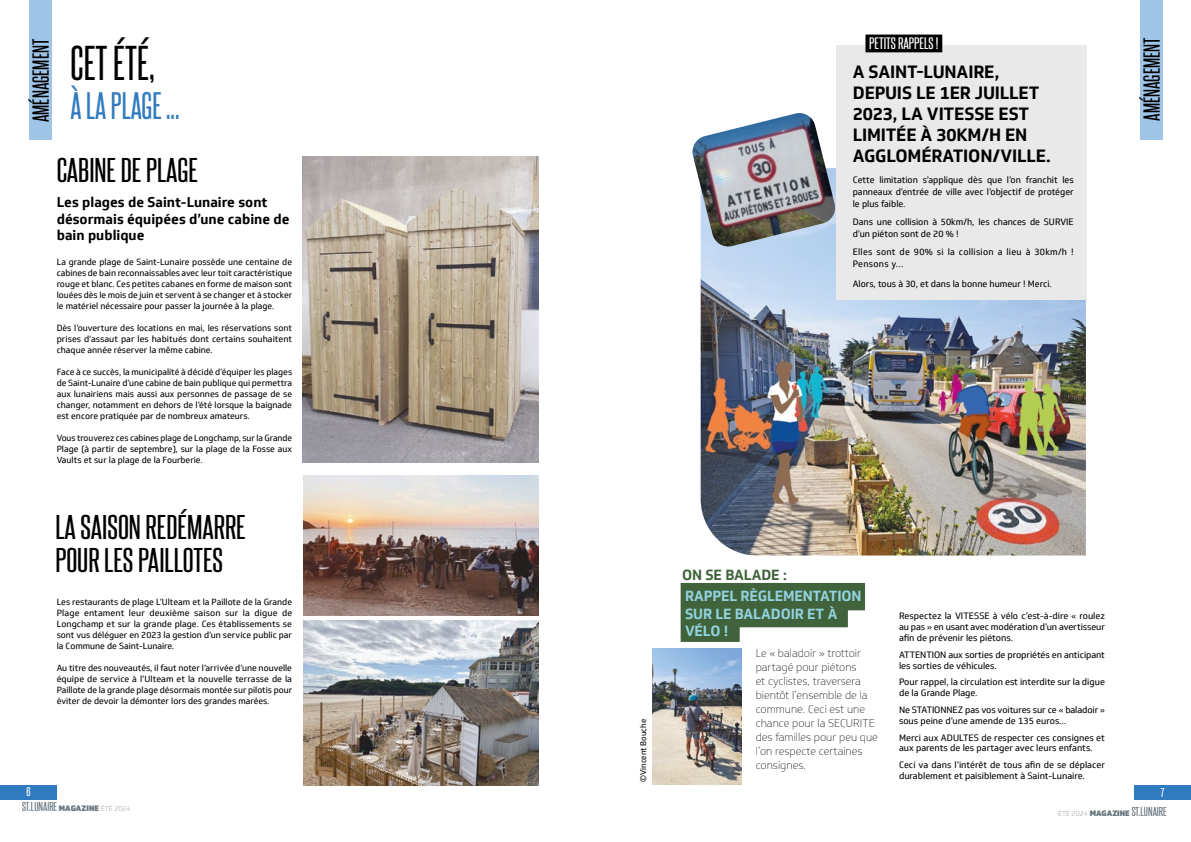
<style>
.page{position:relative;width:1191px;height:842px;background:#fff}
.page>*{position:absolute;margin:0;border:0;box-sizing:border-box;transform-origin:0 0}
.t1{font:42.1px "Steelfish Rg";color:#000}
.t2{font:33px "Steelfish Rg";color:#307abf}
.t3{font:29.6px/33px "Steelfish Rg";color:#000;scale:1.15 1}
.t4{font:20px "Steelfish Rg";color:#000;scale:1.12 1}
.t5{font:700 17.3px/21px "Soleto";letter-spacing:-.01em;color:#000}
.t6{font:700 14.3px/17.3px "Soleto";letter-spacing:-.01em;color:#93d2df}
.t7{font:14.3px "Steelfish Rg";color:#fff;scale:1.15 1}
.t8{font:700 14.3px "Soleto";letter-spacing:-.01em;color:#40633b}
.t9{font:700 13.8px/16.5px "Soleto";color:#000}
.t10{font:11.1px "Steelfish Rg";color:#68757d;scale:1.15 1}
.t11{font:100 11px/14px "Soleto";color:#000}
.t12{font:11px "Steelfish Rg";color:#fff;scale:1.15 1}
.t13{font:9px/10.8px "Soleto";color:#000}
.t14{font:9px/12px "Soleto";letter-spacing:.03em;color:#000}
.t15{font:8.7px/11px "Soleto";color:#000;text-align:justify}
.t16{font:8px "Soleto";color:#000}
.s1{font-family:"Soleto";font-weight:900;font-size:7.6px}
.s2{font-family:"Soleto";font-weight:100;font-size:6.9px}
</style>
<div class="page">
<div style="left:1134px;top:785px;width:57px;height:14px;background:#307abf"></div>
<div style="left:0;top:785px;width:57px;height:14px;background:#307abf"></div>
<div style="left:29px;top:0;width:23px;height:140px;background:#9ec4e8"></div>
<div style="left:1140px;top:0;width:22px;height:140px;background:#9ec4e8"></div>
<img style="left:700px;top:248px;width:386px;height:307px">
<img style="left:692px;top:113px;width:144px;height:135px">
<div style="left:836px;top:45px;width:250px;height:255px;background:#e9e9e9"></div>
<div style="left:865px;top:35px;width:77px;height:17px;background:#000"></div>
<svg style="left:680px;top:583px;width:185px;height:59px"></svg>
<img style="left:652px;top:649px;width:89px;height:136px">
<img style="left:303px;top:156px;width:236px;height:306px">
<img style="left:303px;top:620px;width:236px;height:165px">
<img style="left:303px;top:476px;width:236px;height:139px">
<h1 class="t1" style="left:71px;top:37px;width:86px">CET ÉTÉ,</h1>
<h2 class="t2" style="left:71px;top:86px;width:110px">À LA PLAGE ...</h2>
<h3 class="t3" style="left:57px;top:153px;width:124px">CABINE DE PLAGE</h3>
<h3 class="t7" style="left:869px;top:35px;width:62px">PETITS RAPPELS!</h3>
<h3 class="t5" style="left:852px;top:62px;width:199px">A SAINT-LUNAIRE,<br>DEPUIS LE 1ER JUILLET<br>2023, LA VITESSE EST<br>LIMITÉE À 30KM/H EN<br>AGGLOMÉRATION/VILLE.</h3>
<p class="t13" style="left:852px;top:173px;width:222px;line-height:12px;text-align:justify">Cette limitation s’applique dès que l’on franchit les panneaux d’entrée de ville avec l’objectif de protéger le plus faible.</p>
<p class="t13" style="left:852px;top:215px;width:222px;line-height:12px">Dans une collision à 50km/h, les chances de SURVIE d’un piéton sont de 20 % !</p>
<p class="t14" style="left:852px;top:245px;width:222px">Elles sont de 90% si la collision a lieu à 30km/h !<br>Pensons y...</p>
<p class="t13" style="left:852px;top:278px;width:201px">Alors, tous à 30, et dans la bonne humeur ! Merci.</p>
<h3 class="t4" style="left:28px;top:122px;width:76px;rotate:-90deg">AMÉNAGEMENT</h3>
<h3 class="t4" style="left:1139px;top:121px;width:76px;rotate:-90deg">AMÉNAGEMENT</h3>
<h3 class="t9" style="left:57px;top:194px;width:234px">Les plages de Saint-Lunaire sont désormais équipées d’une cabine de bain publique</h3>
<p class="t15" style="left:57px;top:256px;width:237px">La grande plage de Saint-Lunaire possède une centaine de cabines de bain reconnaissables avec leur toit caractéristique rouge et blanc. Ces petites cabanes en forme de maison sont louées dès le mois de juin et servent à se changer et à stocker le matériel nécessaire pour passer la journée à la plage.</p>
<p class="t15" style="left:57px;top:322px;width:237px">Dès l’ouverture des locations en mai, les réservations sont prises d’assaut par les habitués dont certains souhaitent chaque année réserver la même cabine.</p>
<p class="t15" style="left:57px;top:366px;width:237px">Face à ce succès, la municipalité à décidé d’équiper les plages de Saint-Lunaire d’une cabine de bain publique qui permettra aux lunairiens mais aussi aux personnes de passage de se changer, notamment en dehors de l’été lorsque la baignade est encore pratiquée par de nombreux amateurs.</p>
<p class="t15" style="left:57px;top:432px;width:237px">Vous trouverez ces cabines plage de Longchamp, sur la Grande Plage (à partir de septembre), sur la plage de la Fosse aux Vaults et sur la plage de la Fourberie.</p>
<h3 class="t3" style="left:55px;top:510px;width:167px">LA SAISON REDÉMARRE<br>POUR LES PAILLOTES</h3>
<p class="t15" style="left:57px;top:597px;width:237px">Les restaurants de plage L’Ulteam et la Paillote de la Grande Plage entament leur deuxième saison sur la digue de Longchamp et sur la grande plage. Ces établissements se sont vus déléguer en 2023 la gestion d’un service public par la Commune de Saint-Lunaire.</p>
<p class="t15" style="left:57px;top:663px;width:237px">Au titre des nouveautés, il faut noter l’arrivée d’une nouvelle équipe de service à l’Ulteam et la nouvelle terrasse de la Paillote de la grande plage désormais montée sur pilotis pour éviter de devoir la démonter lors des grandes marées.</p>
<p class="t12" style="left:26px;top:785px;width:5px">6</p>
<p class="t10" style="left:22px;top:799px;width:96px">ST.LUNAIRE <span class="s1">MAGAZINE</span> <span class="s2">ÉTÉ 2024</span></p>
<p class="t16" style="left:638px;top:782px;width:64px;rotate:-90deg">©Vincent Bouche</p>
<h3 class="t8" style="left:682px;top:565px;width:106px">ON SE BALADE :</h3>
<h3 class="t6" style="left:685px;top:588px;width:178px">RAPPEL RÈGLEMENTATION<br>SUR LE BALADOIR ET À<br>VÉLO !</h3>
<p class="t11" style="left:755px;top:646px;width:124px">Le « baladoir » trottoir partagé pour piétons<br>et cyclistes, traversera bientôt l’ensemble de la commune. Ceci est une chance pour la SECURITE des familles pour peu que l’on respecte certaines consignes.</p>
<p class="t13" style="left:899px;top:611px;width:207px;text-align:justify">Respectez la VITESSE à vélo c’est-à-dire « roulez au pas » en usant avec modération d’un avertisseur afin de prévenir les piétons.</p>
<p class="t13" style="left:899px;top:649px;width:207px">ATTENTION aux sorties de propriétés en anticipant les sorties de véhicules.</p>
<p class="t13" style="left:899px;top:677px;width:207px">Pour rappel, la circulation est interdite sur la digue de la Grande Plage.</p>
<p class="t13" style="left:899px;top:704px;width:207px">Ne STATIONNEZ pas vos voitures sur ce « baladoir » sous peine d’une amende de 135 euros…</p>
<p class="t13" style="left:899px;top:732px;width:207px">Merci aux ADULTES de respecter ces consignes et aux parents de les partager avec leurs enfants.</p>
<p class="t13" style="left:899px;top:760px;width:207px">Ceci va dans l’intérêt de tous afin de se déplacer durablement et paisiblement à Saint-Lunaire.</p>
<p class="t12" style="left:1160px;top:786px;width:5px">7</p>
<p class="t10" style="left:1058px;top:805px;width:96px"><span class="s2">ÉTÉ 2024</span> <span class="s1">MAGAZINE</span> ST.LUNAIRE</p>
</div>
